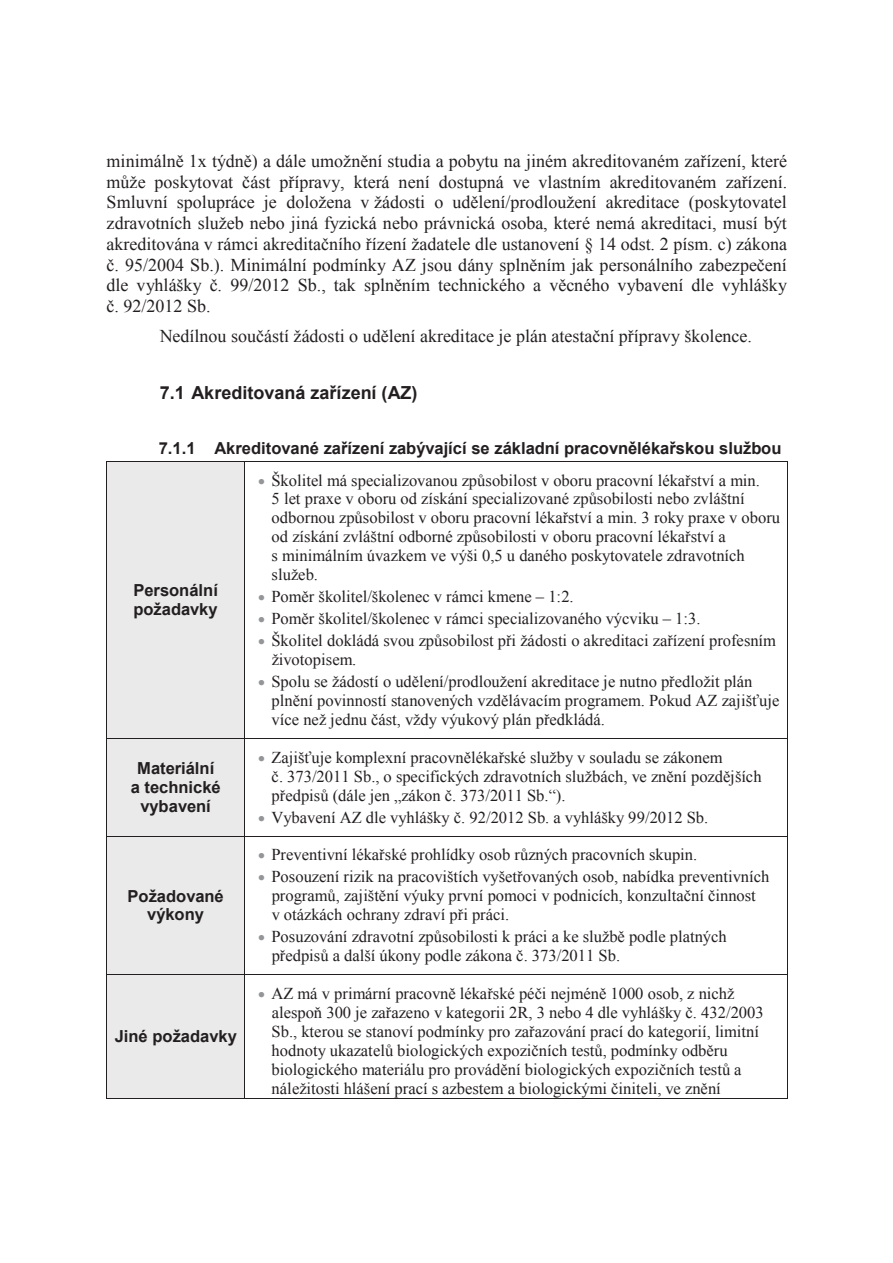
<style>
.page{position:relative;width:893px;height:1263px;background:#fff}
.page>*{position:absolute;margin:0;border:0;box-sizing:border-box;transform-origin:0 0}
.t1{font:18px/20.7px "Times New Roman";color:#231f20;text-align:justify}
.t2{font:700 18px "Arial";color:#231f20}
.t3{font:16.5px/18.9px "Times New Roman";color:#231f20}
.t4{font:700 16.5px/18.9px "Arial";color:#231f20;text-align:center}
.s1{color:#939598}
</style>
<div class="page">
<div style="left:107px;top:462px;width:137px;height:276px;background:#eaeaea"></div>
<hr style="left:107px;top:461px;width:137px;height:1px;background:#231f20">
<hr style="left:245px;top:461px;width:542px;height:1px;background:#231f20">
<hr style="left:106px;top:462px;width:1px;height:276px;background:#231f20">
<hr style="left:244px;top:462px;width:1px;height:276px;background:#231f20">
<hr style="left:787px;top:462px;width:1px;height:276px;background:#231f20">
<div style="left:107px;top:739px;width:137px;height:97px;background:#eaeaea"></div>
<hr style="left:107px;top:738px;width:137px;height:1px;background:#231f20">
<hr style="left:245px;top:738px;width:542px;height:1px;background:#231f20">
<hr style="left:106px;top:739px;width:1px;height:97px;background:#231f20">
<hr style="left:244px;top:739px;width:1px;height:97px;background:#231f20">
<hr style="left:787px;top:739px;width:1px;height:97px;background:#231f20">
<div style="left:107px;top:836px;width:137px;height:138px;background:#eaeaea"></div>
<hr style="left:107px;top:836px;width:137px;height:1px;background:#231f20">
<hr style="left:245px;top:836px;width:542px;height:1px;background:#231f20">
<hr style="left:106px;top:836px;width:1px;height:138px;background:#231f20">
<hr style="left:244px;top:836px;width:1px;height:138px;background:#231f20">
<hr style="left:787px;top:836px;width:1px;height:138px;background:#231f20">
<div style="left:107px;top:975px;width:137px;height:122px;background:#eaeaea"></div>
<hr style="left:107px;top:974px;width:137px;height:1px;background:#231f20">
<hr style="left:245px;top:974px;width:542px;height:1px;background:#231f20">
<hr style="left:106px;top:975px;width:1px;height:123px;background:#231f20">
<hr style="left:107px;top:1098px;width:137px;height:1px;background:#231f20">
<hr style="left:244px;top:975px;width:1px;height:123px;background:#231f20">
<hr style="left:245px;top:1098px;width:542px;height:1px;background:#231f20">
<hr style="left:787px;top:975px;width:1px;height:123px;background:#231f20">
<p class="t1" style="left:107px;top:150px;width:682px">minimálně 1x týdně) a dále umožnění studia a pobytu na jiném akreditovaném zařízení, které může poskytovat část přípravy, která není dostupná ve vlastním akreditovaném zařízení.<br>Smluvní spolupráce je doložena v žádosti o udělení/prodloužení akreditace (poskytovatel zdravotních služeb nebo jiná fyzická nebo právnická osoba, které nemá akreditaci, musí být akreditována v rámci akreditačního řízení žadatele dle ustanovení § 14 odst. 2 písm. c) zákona č. 95/2004 Sb.). Minimální podmínky AZ jsou dány splněním jak personálního zabezpečení dle vyhlášky č. 99/2012 Sb., tak splněním technického a věcného vybavení dle vyhlášky č. 92/2012 Sb.</p>
<p class="t1" style="left:160px;top:325px;width:594px">Nedílnou součástí žádosti o udělení akreditace je plán atestační přípravy školence.</p>
<p class="t2" style="left:160px;top:380px;width:259px">7.1 Akreditovaná zařízení (AZ)</p>
<p class="t4" style="left:159px;top:439px;width:624px">7.1.1 Akreditované zařízení zabývající se základní pracovnělékařskou službou</p>
<p class="t4" style="left:133px;top:581px;width:86px;text-align:left">Personální požadavky</p>
<p class="t3" style="left:272px;top:470px;width:510px;text-indent:-13px"><span class="s1">•</span> Školitel má specializovanou způsobilost v oboru pracovní lékařství a min.<br>5 let praxe v oboru od získání specializované způsobilosti nebo zvláštní odbornou způsobilost v oboru pracovní lékařství a min. 3 roky praxe v oboru od získání zvláštní odborné způsobilosti v oboru pracovní lékařství a<br>s minimálním úvazkem ve výši 0,5 u daného poskytovatele zdravotních služeb.</p>
<p class="t3" style="left:258px;top:587px;width:317px"><span class="s1">•</span> Poměr školitel/školenec v rámci kmene – 1:2.</p>
<p class="t3" style="left:258px;top:608px;width:444px"><span class="s1">•</span> Poměr školitel/školenec v rámci specializovaného výcviku – 1:3.</p>
<p class="t3" style="left:272px;top:631px;width:506px;text-indent:-14px"><span class="s1">•</span> Školitel dokládá svou způsobilost při žádosti o akreditaci zařízení profesním životopisem.</p>
<p class="t3" style="left:272px;top:672px;width:509px;text-indent:-13px"><span class="s1">•</span> Spolu se žádostí o udělení/prodloužení akreditace je nutno předložit plán plnění povinností stanovených vzdělávacím programem. Pokud AZ zajišťuje více než jednu část, vždy výukový plán předkládá.</p>
<p class="t4" style="left:131px;top:759px;width:92px">Materiální a technické vybavení</p>
<p class="t3" style="left:272px;top:747px;width:491px;text-indent:-13px"><span class="s1">•</span> Zajišťuje komplexní pracovnělékařské služby v souladu se zákonem<br>č. 373/2011 Sb., o specifických zdravotních službách, ve znění pozdějších předpisů (dále jen „zákon č. 373/2011 Sb.“).</p>
<p class="t3" style="left:258px;top:807px;width:452px"><span class="s1">•</span> Vybavení AZ dle vyhlášky č. 92/2012 Sb. a vyhlášky 99/2012 Sb.</p>
<p class="t4" style="left:128px;top:886px;width:98px">Požadované výkony</p>
<p class="t4" style="left:115px;top:1027px;width:124px">Jiné požadavky</p>
<p class="t3" style="left:258px;top:845px;width:441px"><span class="s1">•</span> Preventivní lékařské prohlídky osob různých pracovních skupin.</p>
<p class="t3" style="left:272px;top:867px;width:499px;text-indent:-14px"><span class="s1">•</span> Posouzení rizik na pracovištích vyšetřovaných osob, nabídka preventivních programů, zajištění výuky první pomoci v podnicích, konzultační činnost<br>v otázkách ochrany zdraví při práci.</p>
<p class="t3" style="left:272px;top:927px;width:457px;text-indent:-14px"><span class="s1">•</span> Posuzování zdravotní způsobilosti k práci a ke službě podle platných předpisů a další úkony podle zákona č. 373/2011 Sb.</p>
<p class="t3" style="left:272px;top:983px;width:493px;text-indent:-13px"><span class="s1">•</span> AZ má v primární pracovně lékařské péči nejméně 1000 osob, z nichž alespoň 300 je zařazeno v kategorii 2R, 3 nebo 4 dle vyhlášky č. 432/2003<br>Sb., kterou se stanoví podmínky pro zařazování prací do kategorií, limitní hodnoty ukazatelů biologických expozičních testů, podmínky odběru biologického materiálu pro provádění biologických expozičních testů a náležitosti hlášení prací s azbestem a biologickými činiteli, ve znění</p>
</div>
